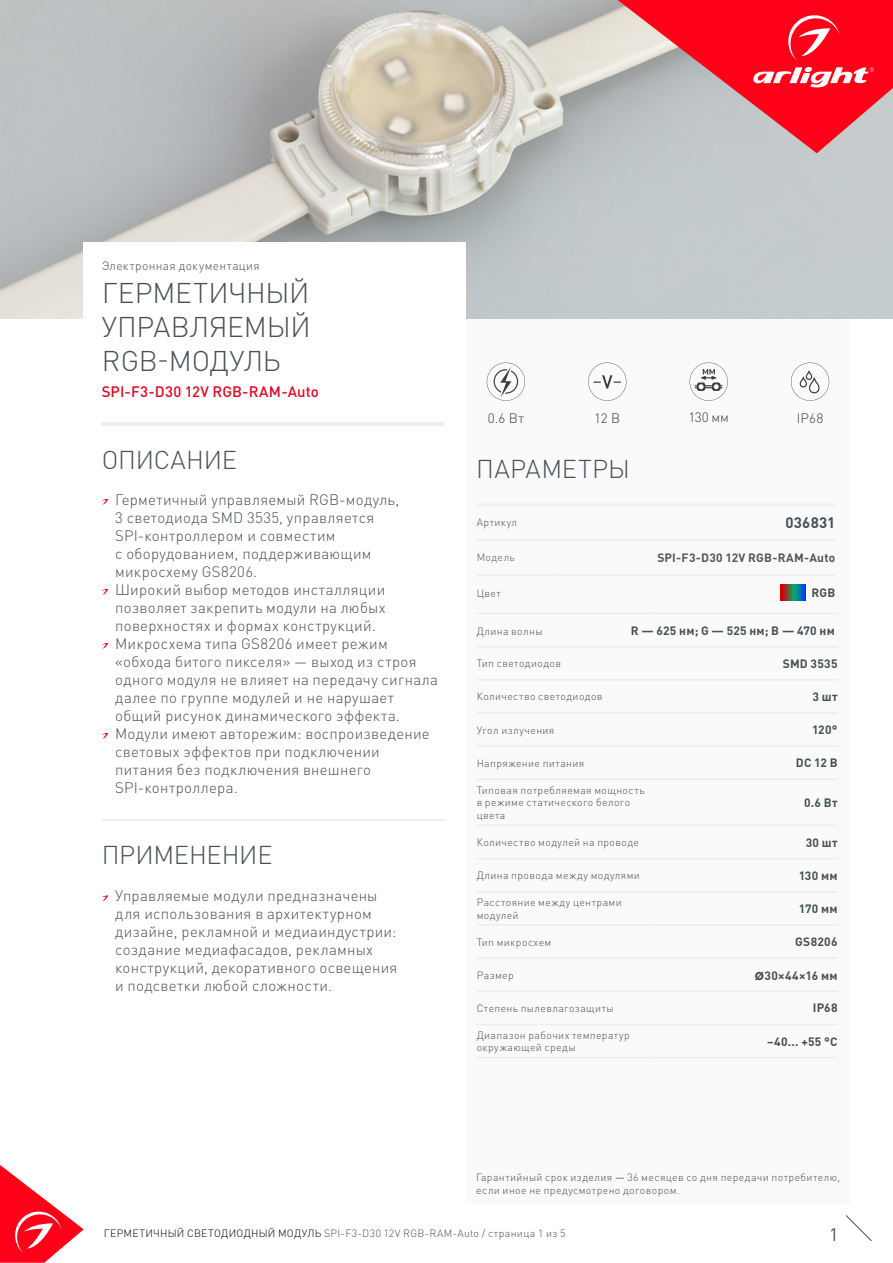
<style>
.page{position:relative;width:893px;height:1263px;background:#fff}
.page>*{position:absolute;margin:0;border:0;box-sizing:border-box;transform-origin:0 0}
.t1{font:300 28.2px/33.9px "DIN Pro";letter-spacing:-.01em;color:#485156;text-align:justify}
.t2{font:300 25.5px "DIN Pro";letter-spacing:-.005em;color:#485156}
.t3{font:300 25.5px "DIN Pro";letter-spacing:.015em;color:#485156}
.t4{font:18px "DIN Pro";color:#485156}
.t5{font:300 15px/18px "DIN Pro";letter-spacing:.02em;color:#485156}
.t6{font:500 15px "DIN Pro";letter-spacing:.005em;color:#e40521}
.t7{font:700 15px "DIN Pro";letter-spacing:.02em;color:#485156}
.t8{font:300 13.5px "DIN Pro";letter-spacing:.005em;color:#3c3c3b}
.t9{font:700 12px "DIN Pro";letter-spacing:.02em;color:#485156}
.t10{font:700 12px "DIN Pro";letter-spacing:.02em;color:#575756}
.t11{font:300 12px "DIN Pro";letter-spacing:.03em;color:#485156}
.t12{font:300 10.5px/12.6px "DIN Pro";letter-spacing:.035em;color:#485156}
.t13{font:300 10.5px "DIN Pro";letter-spacing:.035em;color:#575756}
.s1{font-family:"Century Gothic";font-size:15px}
.s2{font-weight:400}
.s3{color:#000}
</style>
<div class="page">
<svg style="left:0;top:1165px;width:84px;height:98px"></svg>
<svg style="left:845px;top:1215px;width:27px;height:26px"></svg>
<img style="left:0;top:0;width:893px;height:319px">
<svg style="left:618px;top:0;width:275px;height:153px"></svg>
<div style="left:466px;top:319px;width:384px;height:884px;background:#fafafa"></div>
<svg style="left:791px;top:362px;width:38px;height:39px"></svg>
<svg style="left:487px;top:362px;width:38px;height:39px"></svg>
<svg style="left:588px;top:362px;width:38px;height:39px"></svg>
<svg style="left:689px;top:362px;width:39px;height:39px"></svg>
<hr style="left:477px;top:503px;width:79px;height:3px;background:#f2f2f2">
<hr style="left:556px;top:503px;width:279px;height:3px;background:#f2f2f2">
<hr style="left:477px;top:539px;width:79px;height:1px;background:#ededed">
<hr style="left:556px;top:539px;width:279px;height:1px;background:#ededed">
<hr style="left:477px;top:574px;width:79px;height:2px;background:#ededed">
<hr style="left:556px;top:574px;width:279px;height:2px;background:#ededed">
<hr style="left:477px;top:712px;width:174px;height:2px;background:#ededed">
<hr style="left:651px;top:712px;width:187px;height:2px;background:#ededed">
<hr style="left:477px;top:745px;width:174px;height:2px;background:#ededed">
<hr style="left:651px;top:745px;width:187px;height:2px;background:#ededed">
<hr style="left:477px;top:778px;width:174px;height:2px;background:#ededed">
<hr style="left:651px;top:778px;width:187px;height:2px;background:#ededed">
<hr style="left:477px;top:825px;width:174px;height:1px;background:#ededed">
<hr style="left:651px;top:825px;width:187px;height:1px;background:#ededed">
<hr style="left:477px;top:858px;width:174px;height:1px;background:#ededed">
<hr style="left:651px;top:858px;width:187px;height:1px;background:#ededed">
<hr style="left:477px;top:891px;width:174px;height:1px;background:#ededed">
<hr style="left:651px;top:891px;width:187px;height:1px;background:#ededed">
<hr style="left:477px;top:924px;width:174px;height:2px;background:#ededed">
<hr style="left:651px;top:924px;width:187px;height:2px;background:#ededed">
<hr style="left:477px;top:613px;width:174px;height:1px;background:#ededed">
<hr style="left:651px;top:613px;width:187px;height:1px;background:#ededed">
<hr style="left:477px;top:646px;width:174px;height:1px;background:#ededed">
<hr style="left:651px;top:646px;width:187px;height:1px;background:#ededed">
<hr style="left:477px;top:679px;width:174px;height:1px;background:#ededed">
<hr style="left:651px;top:679px;width:187px;height:1px;background:#ededed">
<hr style="left:477px;top:957px;width:174px;height:2px;background:#ededed">
<hr style="left:651px;top:957px;width:187px;height:2px;background:#ededed">
<hr style="left:477px;top:990px;width:174px;height:2px;background:#ededed">
<hr style="left:477px;top:1024px;width:174px;height:1px;background:#ededed">
<hr style="left:477px;top:1057px;width:174px;height:1px;background:#ededed">
<hr style="left:651px;top:990px;width:187px;height:2px;background:#ededed">
<hr style="left:651px;top:1024px;width:187px;height:1px;background:#ededed">
<hr style="left:651px;top:1057px;width:187px;height:1px;background:#ededed">
<svg style="left:781px;top:584px;width:24px;height:17px"></svg>
<hr style="left:102px;top:422px;width:342px;height:3px;background:#ededed">
<svg style="left:102px;top:499px;width:6px;height:6px"></svg>
<svg style="left:102px;top:589px;width:6px;height:6px"></svg>
<svg style="left:102px;top:643px;width:6px;height:6px"></svg>
<svg style="left:102px;top:733px;width:6px;height:6px"></svg>
<svg style="left:102px;top:895px;width:6px;height:6px"></svg>
<hr style="left:102px;top:819px;width:342px;height:1px;background:#e3e3e3">
<div style="left:84px;top:242px;width:382px;height:113px;background:#fff"></div>
<p class="t11" style="left:102px;top:257px;width:160px">Электронная документация</p>
<h1 class="t1" style="left:102px;top:275px;width:210px">ГЕРМЕТИЧНЫЙ УПРАВЛЯЕМЫЙ RGB-МОДУЛЬ</h1>
<p class="t6" style="left:102px;top:381px;width:219px">SPI-F3-D30 12V RGB-RAM-Auto</p>
<h2 class="t2" style="left:102px;top:442px;width:137px">ОПИСАНИЕ</h2>
<p class="t5" style="left:115px;top:490px;width:324px">Герметичный управляемый RGB-модуль,<br>3 светодиода SMD 3535, управляется SPI-контроллером и совместим<br>с оборудованием, поддерживающим микросхему GS8206.<br>Широкий выбор методов инсталляции позволяет закрепить модули на любых поверхностях и формах конструкций.<br>Микросхема типа GS8206 имеет режим «обхода битого пикселя» — выход из строя одного модуля не влияет на передачу сигнала далее по группе модулей и не нарушает общий рисунок динамического эффекта.<br>Модули имеют авторежим: воспроизведение световых эффектов при подключении питания без подключения внешнего SPI-контроллера.</p>
<h2 class="t2" style="left:102px;top:837px;width:172px">ПРИМЕНЕНИЕ</h2>
<p class="t5" style="left:115px;top:886px;width:284px">Управляемые модули предназначены для использования в архитектурном дизайне, рекламной и медиаиндустрии: создание медиафасадов, рекламных конструкций, декоративного освещения и подсветки любой сложности.</p>
<p class="t8" style="left:488px;top:409px;width:38px">0.6 Вт</p>
<p class="t8" style="left:594px;top:409px;width:27px">12 В</p>
<p class="t8" style="left:688px;top:408px;width:42px">130 мм</p>
<p class="t8" style="left:797px;top:409px;width:28px">IP68</p>
<h2 class="t3" style="left:476px;top:451px;width:155px">ПАРАМЕТРЫ</h2>
<p class="t12" style="left:477px;top:516px;width:42px">Артикул</p>
<p class="t7" style="left:785px;top:512px;width:51px">036831</p>
<p class="t13" style="left:477px;top:550px;width:40px">Модель</p>
<p class="t10" style="left:657px;top:549px;width:179px">SPI-F3-D30 12V RGB-RAM-Auto</p>
<p class="t12" style="left:477px;top:586px;width:26px">Цвет</p>
<p class="t9" style="left:811px;top:585px;width:25px">RGB</p>
<p class="t12" style="left:477px;top:624px;width:67px">Длина волны</p>
<p class="t9" style="left:631px;top:622px;width:206px">R — 625 нм; G — 525 нм; B — 470 нм</p>
<p class="t12" style="left:477px;top:657px;width:86px">Тип светодиодов</p>
<p class="t9" style="left:783px;top:655px;width:56px">SMD 3535</p>
<p class="t12" style="left:477px;top:690px;width:127px">Количество светодиодов</p>
<p class="t9" style="left:813px;top:688px;width:27px">3 шт</p>
<p class="t12" style="left:477px;top:723px;width:79px">Угол излучения</p>
<p class="t9" style="left:812px;top:722px;width:27px">120°</p>
<p class="t12" style="left:477px;top:756px;width:109px">Напряжение питания</p>
<p class="t9" style="left:796px;top:755px;width:43px">DC 12 B</p>
<p class="t12" style="left:477px;top:783px;width:169px">Типовая потребляемая мощность в режиме статического белого цвета</p>
<p class="t9" style="left:804px;top:794px;width:35px">0.6 Вт</p>
<p class="t12" style="left:477px;top:835px;width:164px">Количество модулей на проводе</p>
<p class="t9" style="left:806px;top:834px;width:33px">30 шт</p>
<p class="t12" style="left:477px;top:869px;width:165px">Длина провода между модулями</p>
<p class="t9" style="left:799px;top:867px;width:40px">130 мм</p>
<p class="t12" style="left:477px;top:895px;width:146px">Расстояние между центрами модулей</p>
<p class="t9" style="left:799px;top:900px;width:40px">170 мм</p>
<p class="t12" style="left:477px;top:935px;width:76px">Тип микросхем</p>
<p class="t9" style="left:795px;top:933px;width:44px">GS8206</p>
<p class="t12" style="left:477px;top:968px;width:39px">Размер</p>
<p class="t9" style="left:754px;top:968px;width:85px"><span class="s1">ø</span>30×44×16 мм</p>
<p class="t12" style="left:477px;top:1001px;width:139px">Степень пылевлагозащиты</p>
<p class="t9" style="left:813px;top:1000px;width:26px">IP68</p>
<p class="t12" style="left:477px;top:1028px;width:155px">Диапазон рабочих температур окружающей среды</p>
<p class="t9" style="left:767px;top:1033px;width:72px">−40... +55 °C</p>
<p class="t12" style="left:476px;top:1170px;width:365px">Гарантийный срок изделия <span class="s2">―</span> 36 месяцев со дня передачи потребителю, если иное не предусмотрено договором.</p>
<p class="t12" style="left:104px;top:1226px;width:463px"><span class="s3">ГЕРМЕТИЧНЫЙ СВЕТОДИОДНЫЙ МОДУЛЬ</span> SPI-F3-D30 12V RGB-RAM-Auto / страница 1 из 5</p>
<p class="t4" style="left:829px;top:1222px;width:11px">1</p>
</div>
